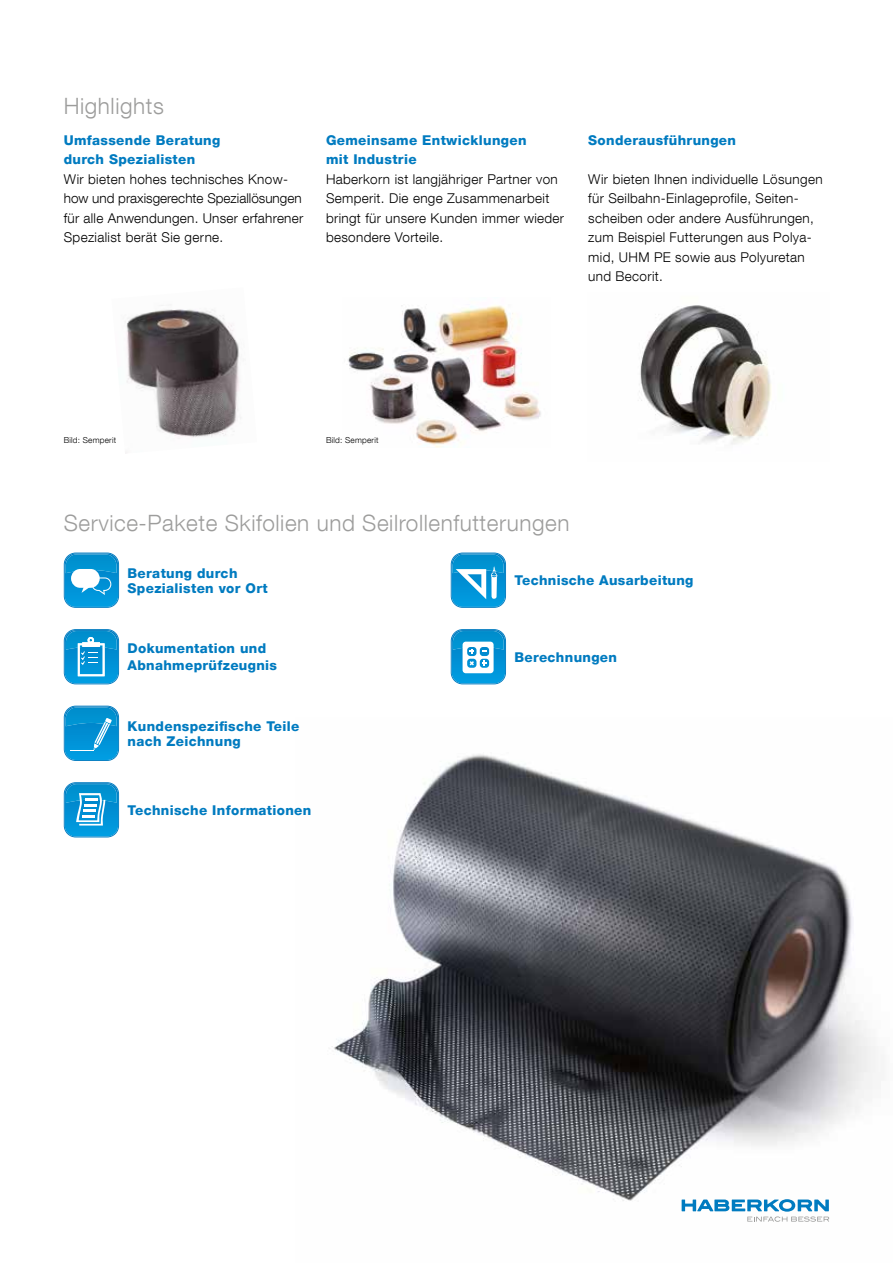
<style>
.page{position:relative;width:893px;height:1263px;background:#fff}
.page>*{position:absolute;margin:0;border:0;box-sizing:border-box;transform-origin:0 0}
.t1{font:300 22.5px "Helvetica Neue LT Com";letter-spacing:.025em;color:#9d9d9c}
.t2{font:300 13.5px/19.5px "Helvetica Neue LT Com";letter-spacing:.025em;color:#000}
.t3{font:800 13.5px/15px "Helvetica Neue LT Com";letter-spacing:.025em;color:#007bc0}
.t4{font:300 8.25px "Helvetica Neue LT Com";letter-spacing:.025em;color:#000}
</style>
<div class="page">
<img style="left:332px;top:754px;width:544px;height:465px">
<svg style="left:682px;top:1199px;width:147px;height:23px"></svg>
<svg style="left:64px;top:629px;width:55px;height:55px"></svg>
<svg style="left:451px;top:629px;width:55px;height:55px"></svg>
<svg style="left:64px;top:782px;width:55px;height:55px"></svg>
<svg style="left:451px;top:552px;width:55px;height:56px"></svg>
<svg style="left:64px;top:552px;width:55px;height:56px"></svg>
<svg style="left:64px;top:706px;width:55px;height:55px"></svg>
<img style="left:639px;top:305px;width:133px;height:140px">
<img style="left:348px;top:305px;width:193px;height:142px">
<img style="left:125px;top:305px;width:116px;height:149px">
<h1 class="t1" style="left:64px;top:92px;width:102px">Highlights</h1>
<p class="t3" style="left:64px;top:130px;width:158px;line-height:19.5px">Umfassende Beratung durch Spezialisten</p>
<p class="t2" style="left:64px;top:169px;width:241px">Wir bieten hohes technisches Know&shy;how und praxisgerechte Speziallösungen für alle Anwendungen. Unser erfahrener Spezialist berät Sie gerne.</p>
<p class="t3" style="left:326px;top:130px;width:202px;line-height:19.5px">Gemeinsame Entwicklungen mit Industrie</p>
<p class="t2" style="left:326px;top:169px;width:240px">Haberkorn ist langjähriger Partner von Semperit. Die enge Zusammenarbeit bringt für unsere Kunden immer wieder besondere Vorteile.</p>
<p class="t3" style="left:588px;top:132px;width:149px">Sonderausführungen</p>
<p class="t2" style="left:588px;top:169px;width:236px">Wir bieten Ihnen individuelle Lösungen für Seilbahn-Einlageprofile, Seiten&shy;scheiben oder andere Ausführungen, zum Beispiel Futterungen aus Polya&shy;mid, UHM PE sowie aus Polyuretan und Becorit.</p>
<p class="t4" style="left:64px;top:435px;width:54px">Bild: Semperit</p>
<p class="t4" style="left:326px;top:435px;width:54px">Bild: Semperit</p>
<h1 class="t1" style="left:64px;top:509px;width:507px">Service-Pakete Skifolien und Seilrollenfutterungen</h1>
<p class="t3" style="left:128px;top:565px;width:142px">Beratung durch<br>Spezialisten vor Ort</p>
<p class="t3" style="left:128px;top:640px;width:151px;line-height:16.5px">Dokumentation und<br>Abnahmeprüfzeugnis</p>
<p class="t3" style="left:128px;top:718px;width:173px">Kundenspezifische Teile nach Zeichnung</p>
<p class="t3" style="left:128px;top:802px;width:185px">Technische Informationen</p>
<p class="t3" style="left:514px;top:573px;width:180px">Technische Ausarbeitung</p>
<p class="t3" style="left:514px;top:649px;width:104px">Berechnungen</p>
</div>
